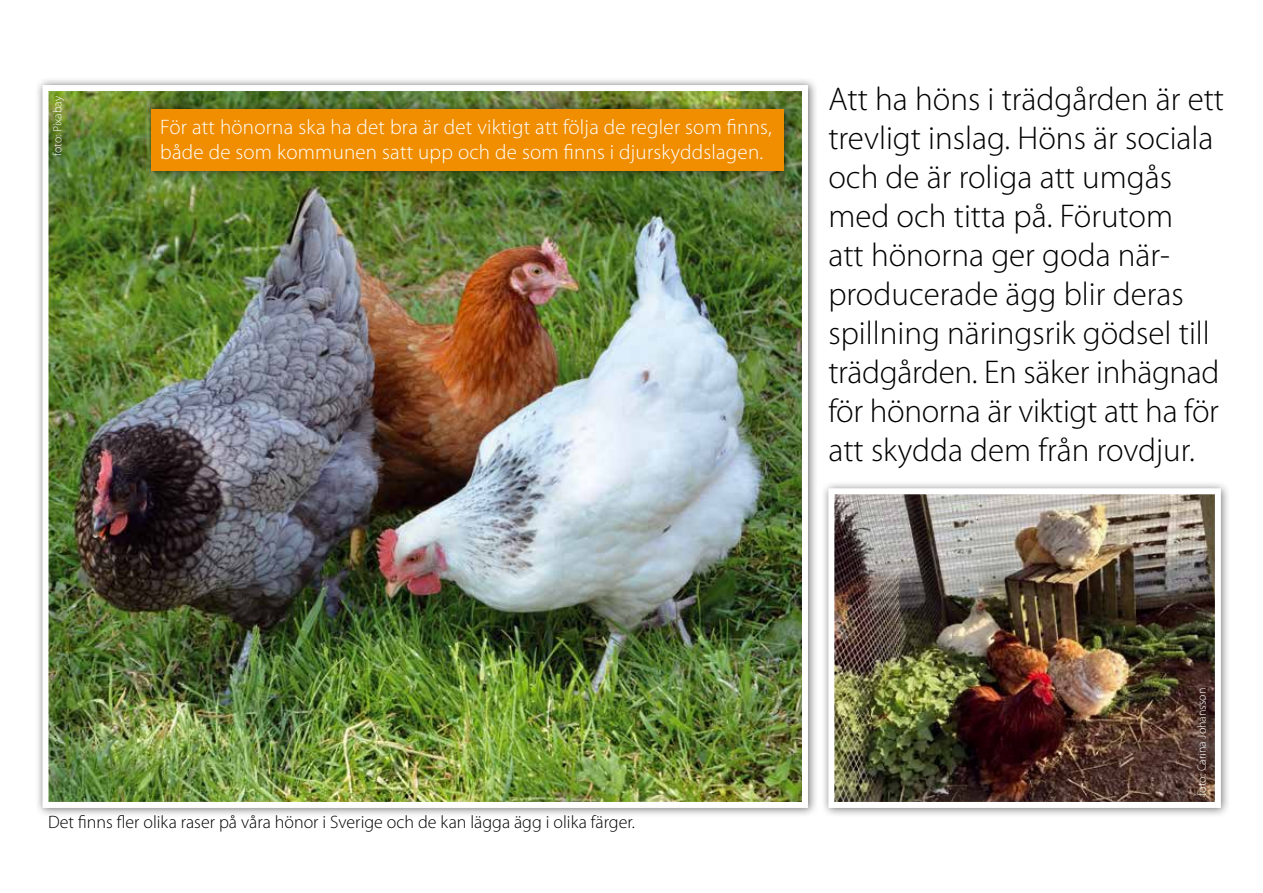
<style>
.page{position:relative;width:1263px;height:893px;background:#fff}
.page>*{position:absolute;margin:0;border:0;box-sizing:border-box;transform-origin:0 0}
.t1{font:300 33px/39px "Myriad Pro";color:#000}
.t2{font:300 21px/25.2px "Myriad Pro";letter-spacing:.01em;color:#fff}
.t3{font:300 18px "Myriad Pro";color:#000}
.t4{font:300 12px "Myriad Pro";color:#fff}
</style>
<div class="page">
<div style="left:35px;top:77px;width:783px;height:741px;background:#000;opacity:.55"></div>
<img style="left:50px;top:92px;width:751px;height:709px">
<div style="left:43px;top:85px;width:765px;height:723px;border:6px solid #fff"></div>
<div style="left:143px;top:101px;width:650px;height:80px;background:#000;opacity:.55"></div>
<div style="left:151px;top:109px;width:632px;height:62px;background:#f18e00"></div>
<div style="left:820px;top:480px;width:411px;height:338px;background:#000;opacity:.55"></div>
<img style="left:835px;top:495px;width:379px;height:306px">
<div style="left:828px;top:488px;width:393px;height:320px;border:6px solid #fff"></div>
<p class="t4" style="left:50px;top:156px;width:62px;rotate:-90deg">foto: Pixabay</p>
<p class="t2" style="left:160px;top:114px;width:613px">För att hönorna ska ha det bra är det viktigt att följa de regler som finns, både de som kommunen satt upp och de som finns i djurskyddslagen.</p>
<p class="t1" style="left:828px;top:79px;width:397px">Att ha höns i trädgården är ett trevligt inslag. Höns är sociala och de är roliga att umgås med och titta på. Förutom<br>att hönorna ger goda när&shy;producerade ägg blir deras spillning näringsrik gödsel till trädgården. En säker inhägnad för hönorna är viktigt att ha för att skydda dem från rovdjur.</p>
<p class="t3" style="left:48px;top:811px;width:588px">Det finns fler olika raser på våra hönor i Sverige och de kan lägga ägg i olika färger.</p>
<p class="t4" style="left:1194px;top:795px;width:109px;rotate:-90deg">foto: Carina Johansson</p>
</div>
